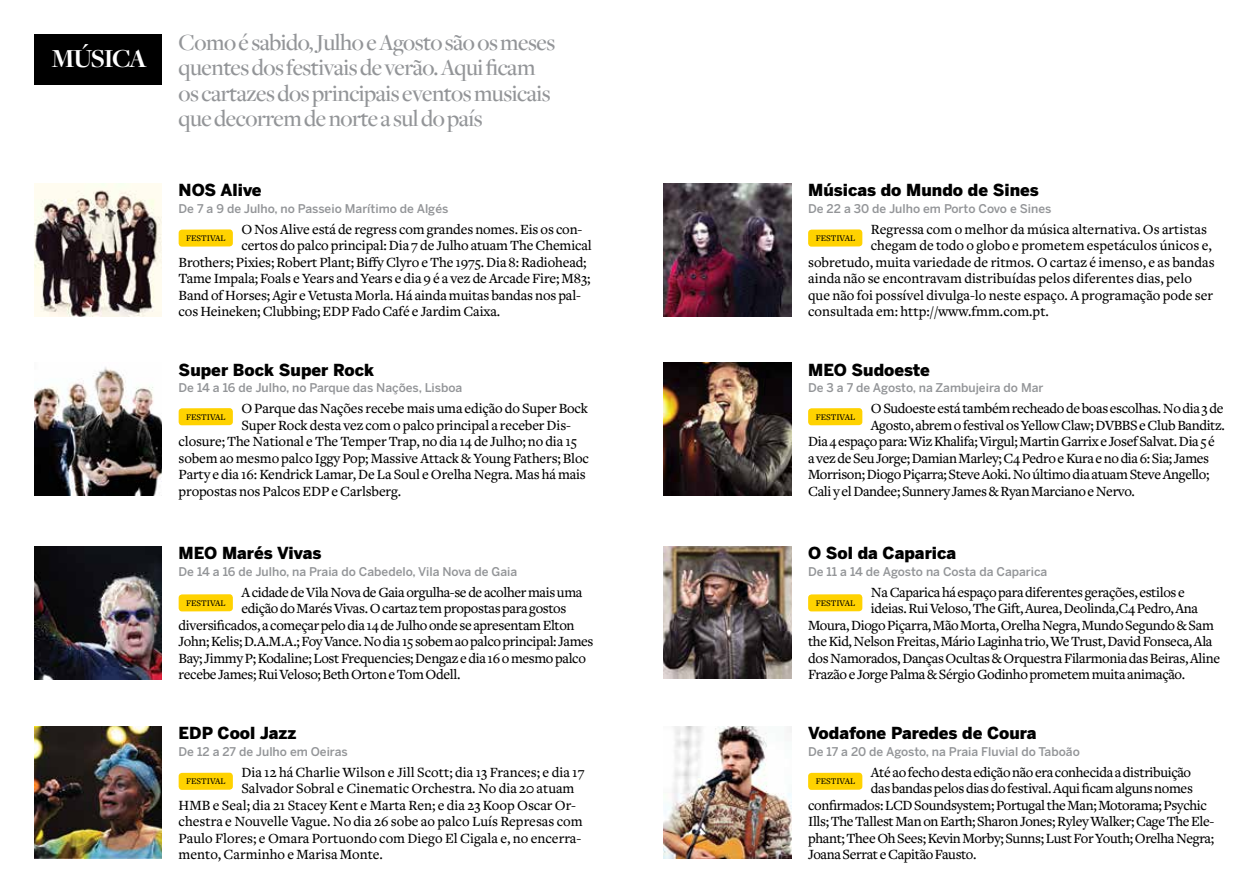
<style>
.page{position:relative;width:1259px;height:893px;background:#fff}
.page>*{position:absolute;margin:0;border:0;box-sizing:border-box;transform-origin:0 0}
.t1{font:700 27px "Freight Disp";letter-spacing:-.05em;color:#fff}
.t2{font:500 24px/25.5px "Freight Disp";letter-spacing:-.02em;color:#939598}
.t3{font:900 16.5px "Benton Sans";color:#000}
.t4{font:500 14.7px "Freight Text";letter-spacing:-.025em;color:#000}
.t5{font:500 14.7px "Freight Text";color:#000}
.t6{font:500 12px "Benton Sans";color:#939598}
.t7{font:500 9px "Freight Text";color:#000}
</style>
<div class="page">
<div style="left:34px;top:34px;width:127px;height:51px;background:#000"></div>
<img style="left:34px;top:183px;width:128px;height:133px">
<img style="left:663px;top:183px;width:128px;height:133px">
<img style="left:34px;top:367px;width:128px;height:129px">
<img style="left:663px;top:363px;width:128px;height:133px">
<img style="left:34px;top:546px;width:128px;height:133px">
<img style="left:663px;top:546px;width:128px;height:132px">
<img style="left:34px;top:726px;width:128px;height:133px">
<img style="left:663px;top:726px;width:128px;height:133px">
<div style="left:179px;top:229px;width:54px;height:18px;background:#ffd200;border-radius:3px"></div>
<div style="left:808px;top:229px;width:54px;height:18px;background:#ffd200;border-radius:3px"></div>
<div style="left:179px;top:408px;width:54px;height:17px;background:#ffd200;border-radius:3px"></div>
<div style="left:808px;top:408px;width:54px;height:17px;background:#ffd200;border-radius:3px"></div>
<div style="left:179px;top:594px;width:54px;height:17px;background:#ffd200;border-radius:3px"></div>
<div style="left:808px;top:594px;width:54px;height:17px;background:#ffd200;border-radius:3px"></div>
<div style="left:179px;top:773px;width:54px;height:17px;background:#ffd200;border-radius:3px"></div>
<div style="left:808px;top:773px;width:54px;height:17px;background:#ffd200;border-radius:3px"></div>
<h1 class="t1" style="left:52px;top:44px;width:97px">MÚSICA</h1>
<h2 class="t2" style="left:179px;top:30px;width:378px">Como é sabido, Julho e Agosto são os meses quentes dos festivais de verão. Aqui ficam os cartazes dos principais eventos musicais que decorrem de norte a sul do país</h2>
<p class="t3" style="left:808px;top:180px;width:232px">Músicas do Mundo de Sines</p>
<p class="t6" style="left:808px;top:201px;width:245px">De 22 a 30 de Julho em Porto Covo e Sines</p>
<p class="t5" style="left:871px;top:221px;width:338px">Regressa com o melhor da música alternativa. Os artistas</p>
<p class="t5" style="left:871px;top:237px;width:342px">chegam de todo o globo e prometem espetáculos únicos e,</p>
<p class="t5" style="left:808px;top:254px;width:408px">sobretudo, muita variedade de ritmos. O cartaz é imenso, e as bandas</p>
<p class="t5" style="left:808px;top:270px;width:385px">ainda não se encontravam distribuídas pelos diferentes dias, pelo</p>
<p class="t5" style="left:808px;top:287px;width:406px">que não foi possível divulga-lo neste espaço. A programação pode ser</p>
<p class="t5" style="left:808px;top:303px;width:242px">consultada em: http://www.fmm.com.pt.</p>
<p class="t3" style="left:179px;top:180px;width:84px">NOS Alive</p>
<p class="t6" style="left:179px;top:201px;width:271px">De 7 a 9 de Julho, no Passeio Marítimo de Algés</p>
<p class="t4" style="left:241px;top:221px;width:342px">O Nos Alive está de regress com grandes nomes. Eis os con-</p>
<p class="t4" style="left:241px;top:237px;width:352px">certos do palco principal: Dia 7 de Julho atuam The Chemical</p>
<p class="t4" style="left:179px;top:254px;width:409px">Brothers; Pixies; Robert Plant; Biffy Clyro e The 1975. Dia 8: Radiohead;</p>
<p class="t4" style="left:179px;top:270px;width:413px">Tame Impala; Foals e Years and Years e dia 9 é a vez de Arcade Fire; M83;</p>
<p class="t4" style="left:179px;top:287px;width:404px">Band of Horses; Agir e Vetusta Morla. Há ainda muitas bandas nos pal-</p>
<p class="t4" style="left:179px;top:303px;width:323px">cos Heineken; Clubbing; EDP Fado Café e Jardim Caixa.</p>
<p class="t7" style="left:186px;top:233px;width:41px">FESTIVAL</p>
<p class="t7" style="left:815px;top:233px;width:41px">FESTIVAL</p>
<p class="t3" style="left:179px;top:360px;width:197px">Super Bock Super Rock</p>
<p class="t6" style="left:179px;top:381px;width:285px">De 14 a 16 de Julho, no Parque das Nações, Lisboa</p>
<p class="t4" style="left:241px;top:400px;width:348px">O Parque das Nações recebe mais uma edição do Super Bock</p>
<p class="t4" style="left:241px;top:417px;width:331px">Super Rock desta vez com o palco principal a receber Dis-</p>
<p class="t4" style="left:179px;top:433px;width:400px">closure; The National e The Temper Trap, no dia 14 de Julho; no dia 15</p>
<p class="t4" style="left:179px;top:450px;width:412px">sobem ao mesmo palco Iggy Pop; Massive Attack &amp; Young Fathers; Bloc</p>
<p class="t4" style="left:179px;top:466px;width:409px">Party e dia 16: Kendrick Lamar, De La Soul e Orelha Negra. Mas há mais</p>
<p class="t4" style="left:179px;top:483px;width:224px">propostas nos Palcos EDP e Carlsberg.</p>
<p class="t3" style="left:808px;top:360px;width:123px">MEO Sudoeste</p>
<p class="t6" style="left:808px;top:381px;width:237px">De 3 a 7 de Agosto, na Zambujeira do Mar</p>
<p class="t4" style="left:871px;top:400px;width:354px">O Sudoeste está também recheado de boas escolhas. No dia 3 de</p>
<p class="t4" style="left:871px;top:417px;width:355px">Agosto, abrem o festival os Yellow Claw; DVBBS e Club Banditz.</p>
<p class="t4" style="left:808px;top:433px;width:408px">Dia 4 espaço para: Wiz Khalifa; Virgul; Martin Garrix e Josef Salvat. Dia 5 é</p>
<p class="t4" style="left:808px;top:450px;width:402px">a vez de Seu Jorge; Damian Marley; C4 Pedro e Kura e no dia 6: Sia; James</p>
<p class="t4" style="left:808px;top:466px;width:403px">Morrison; Diogo Piçarra; Steve Aoki. No último dia atuam Steve Angello;</p>
<p class="t4" style="left:808px;top:483px;width:328px">Cali y el Dandee; Sunnery James &amp; Ryan Marciano e Nervo.</p>
<p class="t7" style="left:186px;top:412px;width:41px">FESTIVAL</p>
<p class="t7" style="left:815px;top:412px;width:41px">FESTIVAL</p>
<p class="t3" style="left:179px;top:543px;width:144px">MEO Marés Vivas</p>
<p class="t6" style="left:179px;top:564px;width:340px">De 14 a 16 de Julho, na Praia do Cabedelo, Vila Nova de Gaia</p>
<p class="t4" style="left:241px;top:584px;width:342px">A cidade de Vila Nova de Gaia orgulha-se de acolher mais uma</p>
<p class="t4" style="left:241px;top:600px;width:326px">edição do Marés Vivas. O cartaz tem propostas para gostos</p>
<p class="t4" style="left:179px;top:617px;width:397px">diversificados, a começar pelo dia 14 de Julho onde se apresentam Elton</p>
<p class="t4" style="left:179px;top:633px;width:416px">John; Kelis; D.A.M.A.; Foy Vance. No dia 15 sobem ao palco principal: James</p>
<p class="t4" style="left:179px;top:650px;width:409px">Bay; Jimmy P; Kodaline; Lost Frequencies; Dengaz e dia 16 o mesmo palco</p>
<p class="t4" style="left:179px;top:666px;width:283px">recebe James; Rui Veloso; Beth Orton e Tom Odell.</p>
<p class="t3" style="left:808px;top:543px;width:149px">O Sol da Caparica</p>
<p class="t6" style="left:808px;top:564px;width:241px">De 11 a 14 de Agosto na Costa da Caparica</p>
<p class="t4" style="left:871px;top:584px;width:315px">Na Caparica há espaço para diferentes gerações, estilos e</p>
<p class="t4" style="left:871px;top:600px;width:329px">ideias.Rui Veloso, The Gift, Aurea, Deolinda,C4 Pedro, Ana</p>
<p class="t4" style="left:808px;top:617px;width:407px">Moura, Diogo Piçarra, Mão Morta,Orelha Negra, Mundo Segundo &amp; Sam</p>
<p class="t4" style="left:808px;top:633px;width:406px">theKid, Nelson Freitas,Mário Laginha trio, We Trust, David Fonseca, Ala</p>
<p class="t4" style="left:808px;top:650px;width:413px">dos Namorados, Danças Ocultas&amp; Orquestra Filarmonia das Beiras, Aline</p>
<p class="t4" style="left:808px;top:666px;width:378px">Frazão e Jorge Palma &amp; Sérgio Godinho prometem muita animação.</p>
<p class="t7" style="left:186px;top:598px;width:41px">FESTIVAL</p>
<p class="t7" style="left:815px;top:598px;width:41px">FESTIVAL</p>
<p class="t3" style="left:179px;top:723px;width:119px">EDP Cool Jazz</p>
<p class="t6" style="left:179px;top:744px;width:171px">De 12 a 27 de Julho em Oeiras</p>
<p class="t5" style="left:241px;top:764px;width:345px">Dia 12 há Charlie Wilson e Jill Scott; dia 13 Frances; e dia 17</p>
<p class="t5" style="left:241px;top:780px;width:335px">Salvador Sobral e Cinematic Orchestra. No dia 20 atuam</p>
<p class="t5" style="left:179px;top:797px;width:399px">HMB e Seal; dia 21 Stacey Kent e Marta Ren; e dia 23 Koop Oscar Or-</p>
<p class="t5" style="left:179px;top:813px;width:405px">chestra e Nouvelle Vague. No dia 26 sobe ao palco Luís Represas com</p>
<p class="t5" style="left:179px;top:830px;width:404px">Paulo Flores; e Omara Portuondo com Diego El Cigala e, no encerra-</p>
<p class="t5" style="left:179px;top:846px;width:206px">mento, Carminho e Marisa Monte.</p>
<p class="t3" style="left:808px;top:723px;width:230px">Vodafone Paredes de Coura</p>
<p class="t6" style="left:808px;top:744px;width:273px">De 17 a 20 de Agosto, na Praia Fluvial do Taboão</p>
<p class="t4" style="left:871px;top:764px;width:322px">Até ao fecho desta edição não era conhecida a distribuição</p>
<p class="t4" style="left:871px;top:780px;width:323px">das bandas pelos dias do festival. Aqui ficam alguns nomes</p>
<p class="t4" style="left:808px;top:797px;width:400px">confirmados: LCD Soundsystem;Portugal the Man;Motorama;Psychic</p>
<p class="t4" style="left:808px;top:813px;width:408px">Ills;The Tallest Man on Earth;Sharon Jones;Ryley Walker;Cage The Ele-</p>
<p class="t4" style="left:808px;top:830px;width:407px">phant;Thee Oh Sees;Kevin Morby;Sunns;Lust For Youth;Orelha Negra;</p>
<p class="t4" style="left:808px;top:846px;width:170px">Joana Serrat e Capitão Fausto.</p>
<p class="t7" style="left:186px;top:777px;width:41px">FESTIVAL</p>
<p class="t7" style="left:815px;top:777px;width:41px">FESTIVAL</p>
</div>
